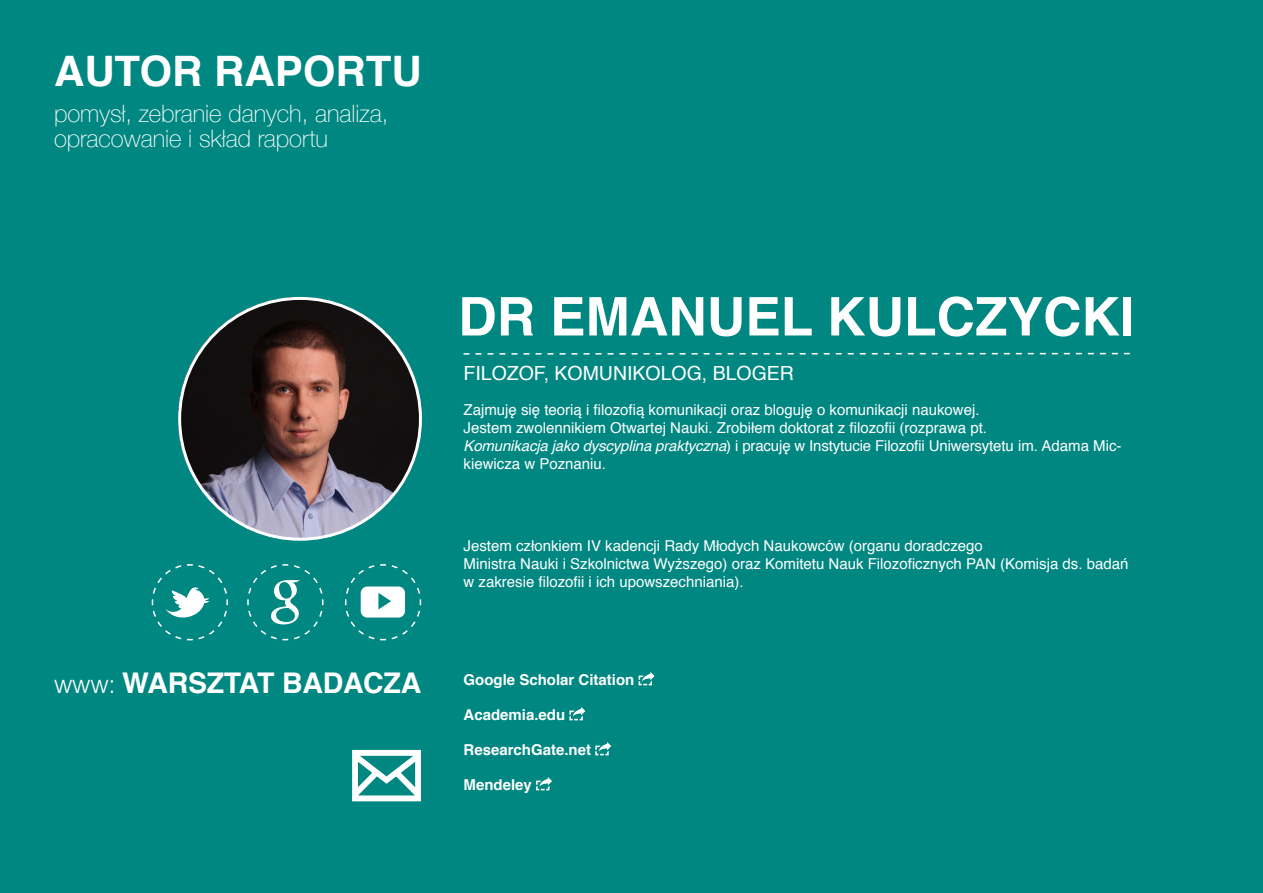
<style>
.page{position:relative;width:1263px;height:893px;background:#008781}
.page>*{position:absolute;margin:0;border:0;box-sizing:border-box;transform-origin:0 0}
.t1{font:700 53.25px "Helvetica";color:#fff}
.t2{font:700 42px "Helvetica";color:#fff}
.t3{font:700 28.5px "Helvetica";letter-spacing:-.01em;color:#fff}
.t4{font:100 24px/25.5px "Helvetica Neue";color:#fff}
.t5{font:19.5px "Helvetica";color:#fff}
.AKAPIT{font:15px/18px "Helvetica";color:#fff}
.AKAPIT-2{font:700 15px "Helvetica";color:#fff}
.s1{font-weight:300;font-size:25.5px}
.s2{font-style:italic}
</style>
<div class="page">
<img style="left:179px;top:298px;width:242px;height:242px">
<svg style="left:463px;top:353px;width:667px;height:2px"></svg>
<svg style="left:151px;top:564px;width:77px;height:77px"></svg>
<svg style="left:247px;top:564px;width:77px;height:77px"></svg>
<svg style="left:344px;top:564px;width:78px;height:77px"></svg>
<svg style="left:638px;top:672px;width:16px;height:13px"></svg>
<svg style="left:569px;top:707px;width:16px;height:13px"></svg>
<svg style="left:595px;top:742px;width:16px;height:13px"></svg>
<svg style="left:536px;top:777px;width:16px;height:13px"></svg>
<svg style="left:352px;top:750px;width:69px;height:51px"></svg>
<p class="t2" style="left:54px;top:37px;width:369px">AUTOR RAPORTU</p>
<p class="t4" style="left:54px;top:100px;width:336px">pomysł, zebranie danych, analiza, opracowanie i skład raportu</p>
<p class="t3" style="left:54px;top:660px;width:369px"><span class="s1">www:</span> WARSZTAT BADACZA</p>
<p class="t1" style="left:458px;top:274px;width:678px">DR EMANUEL KULCZYCKI</p>
<h3 class="t5" style="left:463px;top:358px;width:332px">FILOZOF, KOMUNIKOLOG, BLOGER</h3>
<p class="AKAPIT" style="left:463px;top:401px;width:659px">Zajmuję się teorią i filozofią komunikacji oraz bloguję o komunikacji naukowej.<br>Jestem zwolennikiem Otwartej Nauki. Zrobiłem doktorat z filozofii (rozprawa pt.<br><span class="s2">Komunikacja jako dyscyplina praktyczna</span>) i pracuję w Instytucie Filozofii Uniwersytetu im. Adama Mic&shy;kiewicza w Poznaniu.</p>
<p class="AKAPIT" style="left:463px;top:537px;width:666px">Jestem członkiem IV kadencji Rady Młodych Naukowców (organu doradczego<br>Ministra Nauki i Szkolnictwa Wyższego) oraz Komitetu Nauk Filozoficznych PAN (Komisja ds. badań w zakresie filozofii i ich upowszechniania).</p>
<p class="AKAPIT-2" style="left:463px;top:668px;width:172px">Google Scholar Citation</p>
<p class="AKAPIT-2" style="left:463px;top:703px;width:103px">Academia.edu</p>
<p class="AKAPIT-2" style="left:463px;top:738px;width:129px">ResearchGate.net</p>
<p class="AKAPIT-2" style="left:463px;top:773px;width:70px">Mendeley</p>
</div>
